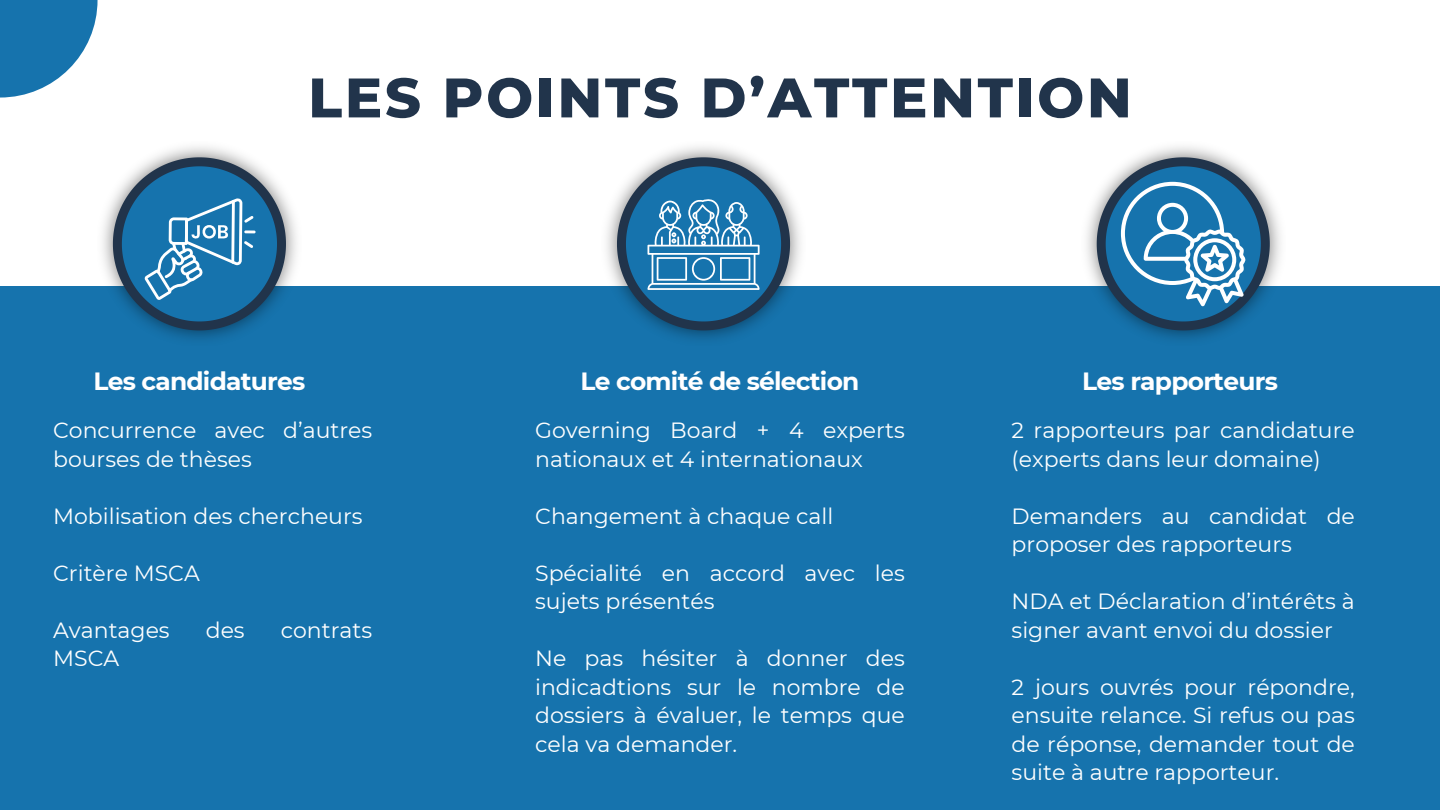
<style>
.page{position:relative;width:1440px;height:810px;background:#fff}
.page>*{position:absolute;margin:0;border:0;box-sizing:border-box;transform-origin:0 0}
.t1{font:800 55.6px "Montserrat";letter-spacing:.05em;color:#21344b}
.t2{font:700 24.9px "Montserrat";letter-spacing:-.03em;color:#fff}
.t3{font:22px/28.5px "Montserrat";color:#fff}
</style>
<div class="page">
<svg style="left:0;top:0;width:98px;height:98px"></svg>
<div style="left:0;top:286px;width:1440px;height:524px;background:#1673ad"></div>
<svg style="left:113px;top:157px;width:173px;height:173px"></svg>
<svg style="left:617px;top:157px;width:173px;height:173px"></svg>
<img style="left:1086px;top:146px;width:195px;height:194px">
<svg style="left:1097px;top:157px;width:173px;height:173px"></svg>
<p class="t1" style="left:308px;top:64px;width:825px">LES POINTS D’ATTENTION</p>
<p class="t2" style="left:93px;top:366px;width:213px">Les candidatures</p>
<p class="t3" style="left:53px;top:416px;width:321px">Concurrence avec d’autres bourses de thèses</p>
<p class="t3" style="left:53px;top:502px;width:311px">Mobilisation des chercheurs</p>
<p class="t3" style="left:53px;top:559px;width:148px">Critère MSCA</p>
<p class="t3" style="left:53px;top:616px;width:118px">Avantages</p>
<p class="t3" style="left:206px;top:616px;width:40px">des</p>
<p class="t3" style="left:281px;top:616px;width:93px">contrats</p>
<p class="t3" style="left:53px;top:644px;width:68px">MSCA</p>
<p class="t2" style="left:581px;top:366px;width:280px">Le comité de sélection</p>
<p class="t3" style="left:535px;top:416px;width:371px">Governing Board + 4 experts nationaux et 4 internationaux</p>
<p class="t3" style="left:535px;top:502px;width:300px">Changement à chaque call</p>
<p class="t3" style="left:535px;top:559px;width:371px">Spécialité en accord avec les sujets présentés</p>
<p class="t3" style="left:535px;top:644px;width:371px;text-align:justify">Ne pas hésiter à donner des indicadtions sur le nombre de dossiers à évaluer, le temps que cela va demander.</p>
<p class="t2" style="left:1082px;top:366px;width:197px">Les rapporteurs</p>
<p class="t3" style="left:1012px;top:416px;width:345px">2 rapporteurs par candidature (experts dans leur domaine)</p>
<p class="t3" style="left:1012px;top:502px;width:345px">Demanders au candidat de proposer des rapporteurs</p>
<p class="t3" style="left:1012px;top:587px;width:345px">NDA et Déclaration d’intérêts à signer avant envoi du dossier</p>
<p class="t3" style="left:1012px;top:673px;width:345px;text-align:justify">2 jours ouvrés pour répondre, ensuite relance. Si refus ou pas de réponse, demander tout de suite à autre rapporteur.</p>
</div>
